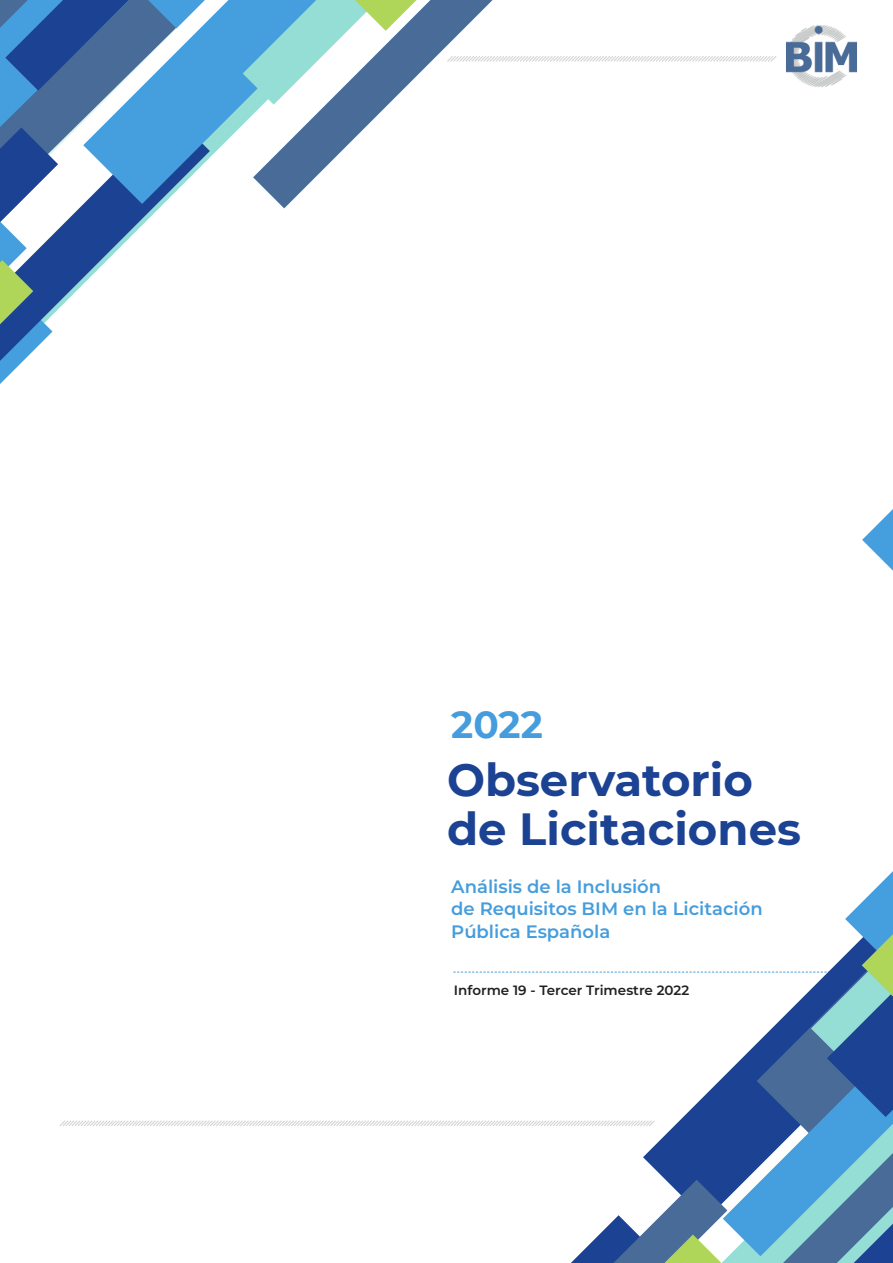
<style>
.page{position:relative;width:893px;height:1263px;background:#fff}
.page>*{position:absolute;margin:0;border:0;box-sizing:border-box;transform-origin:0 0}
.t1{font:700 45px "Montserrat";color:#1c4293}
.t2{font:700 37.5px "Montserrat";color:#459ddd}
.t3{font:600 18px "Montserrat";color:#459ddd}
.t4{font:600 13.5px "Montserrat";color:#231f20}
</style>
<div class="page">
<svg style="left:862px;top:509px;width:31px;height:62px"></svg>
<svg style="left:417px;top:0;width:75px;height:76px;fill:#486b98"></svg>
<svg style="left:0;top:0;width:417px;height:384px"></svg>
<img style="left:786px;top:25px;width:71px;height:63px">
<svg style="left:446px;top:55px;width:331px;height:8px"></svg>
<svg style="left:60px;top:871px;width:833px;height:392px"></svg>
<p class="t2" style="left:451px;top:698px;width:93px">2022</p>
<p class="t1" style="left:447px;top:747px;width:307px">Observatorio</p>
<p class="t1" style="left:447px;top:797px;width:356px">de Licitaciones</p>
<p class="t3" style="left:451px;top:874px;width:211px">Análisis de la Inclusión</p>
<p class="t3" style="left:451px;top:896px;width:313px">de Requisitos BIM en la Licitación</p>
<p class="t3" style="left:451px;top:919px;width:160px">Pública Española</p>
<p class="t4" style="left:454px;top:981px;width:237px">Informe 19 - Tercer Trimestre 2022</p>
</div>
